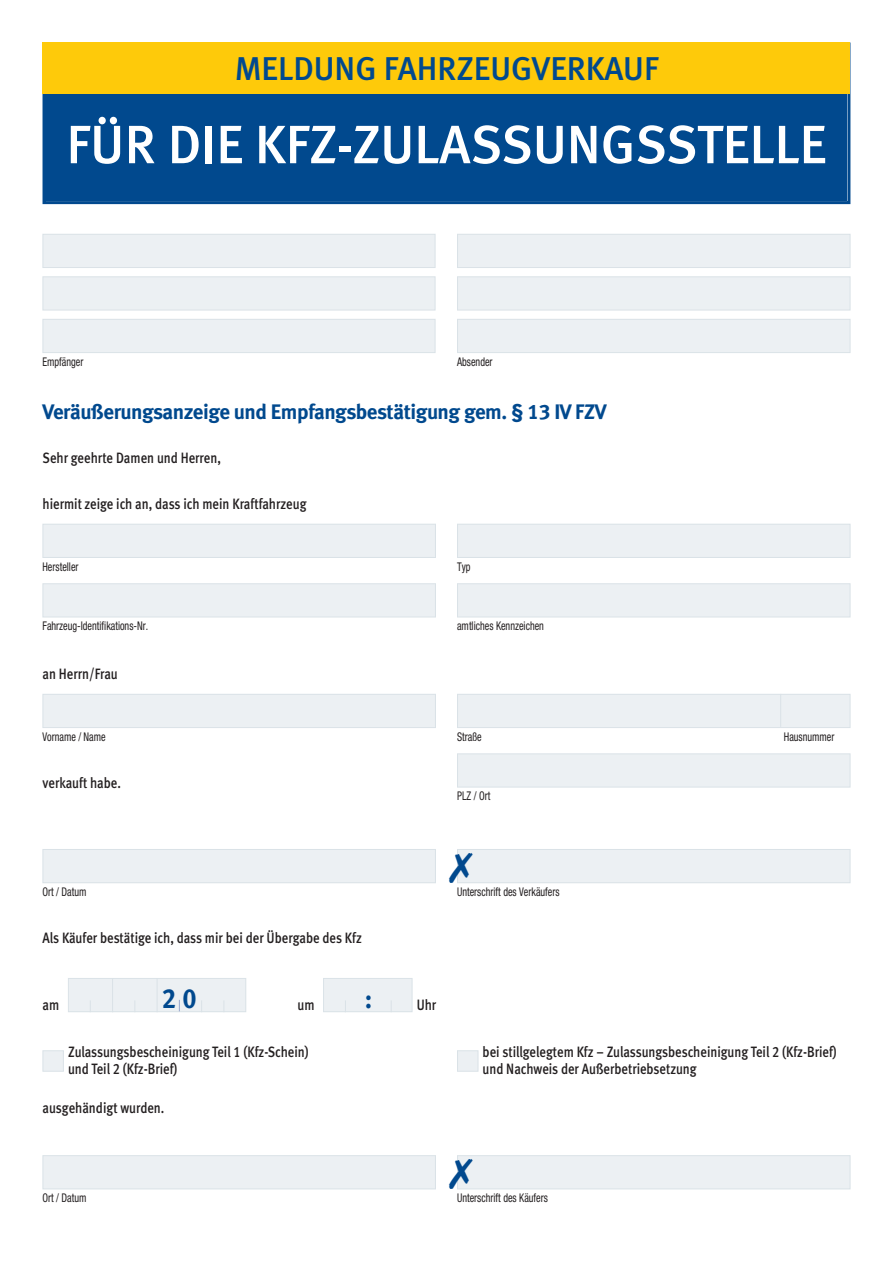
<style>
.page{position:relative;width:893px;height:1263px;background:#fff}
.page>*{position:absolute;margin:0;border:0;box-sizing:border-box;transform-origin:0 0}
.t1{font:54px "Meta Medium LF";color:#fff}
.t2{font:33px "Meta Medium LF";color:#01498e}
.t3{font:27.75px "Meta Bold LF";color:#01498e;scale:.92 1}
.t4{font:21px "Meta Bold LF";letter-spacing:-.02em;color:#01498e}
.t5{font:15px/17.2px "Meta Medium LF";color:#231f20;scale:.85 1}
.t6{font:condensed 12px "Helvetica Neue";color:#231f20;scale:.85 1}
</style>
<div class="page">
<div style="left:43px;top:525px;width:392px;height:32px;background:#ecf0f3"></div>
<div style="left:43px;top:524px;width:393px;height:34px;border:1px solid #dae2e7"></div>
<div style="left:458px;top:525px;width:392px;height:32px;background:#ecf0f3"></div>
<div style="left:457px;top:524px;width:393px;height:34px;border:1px solid #dae2e7"></div>
<div style="left:43px;top:584px;width:392px;height:33px;background:#ecf0f3"></div>
<div style="left:43px;top:583px;width:393px;height:34px;border:1px solid #dae2e7"></div>
<div style="left:458px;top:584px;width:392px;height:33px;background:#ecf0f3"></div>
<div style="left:457px;top:583px;width:393px;height:34px;border:1px solid #dae2e7"></div>
<div style="left:43px;top:695px;width:392px;height:32px;background:#ecf0f3"></div>
<div style="left:43px;top:694px;width:393px;height:34px;border:1px solid #dae2e7"></div>
<div style="left:458px;top:695px;width:392px;height:32px;background:#ecf0f3"></div>
<div style="left:457px;top:694px;width:393px;height:34px;border:1px solid #dae2e7"></div>
<div style="left:43px;top:850px;width:392px;height:32px;background:#ecf0f3"></div>
<div style="left:43px;top:849px;width:393px;height:34px;border:1px solid #dae2e7"></div>
<div style="left:43px;top:1156px;width:392px;height:32px;background:#ecf0f3"></div>
<div style="left:43px;top:1155px;width:393px;height:34px;border:1px solid #dae2e7"></div>
<div style="left:458px;top:850px;width:392px;height:32px;background:#ecf0f3"></div>
<div style="left:457px;top:849px;width:393px;height:34px;border:1px solid #dae2e7"></div>
<div style="left:458px;top:1156px;width:392px;height:32px;background:#ecf0f3"></div>
<div style="left:457px;top:1155px;width:393px;height:34px;border:1px solid #dae2e7"></div>
<div style="left:43px;top:1051px;width:20px;height:20px;background:#ecf0f3"></div>
<div style="left:43px;top:1050px;width:21px;height:21px;border:1px solid #dae2e7"></div>
<div style="left:458px;top:1051px;width:20px;height:20px;background:#ecf0f3"></div>
<div style="left:457px;top:1050px;width:21px;height:21px;border:1px solid #dae2e7"></div>
<div style="left:69px;top:979px;width:176px;height:32px;background:#ecf0f3"></div>
<div style="left:68px;top:978px;width:178px;height:34px;border:1px solid #dae2e7"></div>
<hr style="left:112px;top:978px;width:1px;height:34px;background:#dae2e7">
<hr style="left:157px;top:979px;width:1px;height:33px;background:#dae2e7">
<div style="left:324px;top:979px;width:88px;height:32px;background:#ecf0f3"></div>
<div style="left:323px;top:978px;width:89px;height:34px;border:1px solid #dae2e7"></div>
<svg style="left:345px;top:1000px;width:1px;height:12px"></svg>
<div style="left:43px;top:235px;width:392px;height:32px;background:#ecf0f3"></div>
<div style="left:43px;top:234px;width:392px;height:34px;border:1px solid #dae2e7"></div>
<div style="left:43px;top:277px;width:392px;height:33px;background:#ecf0f3"></div>
<div style="left:43px;top:276px;width:392px;height:34px;border:1px solid #dae2e7"></div>
<div style="left:43px;top:320px;width:392px;height:32px;background:#ecf0f3"></div>
<div style="left:43px;top:319px;width:392px;height:34px;border:1px solid #dae2e7"></div>
<div style="left:458px;top:235px;width:392px;height:32px;background:#ecf0f3"></div>
<div style="left:457px;top:234px;width:393px;height:34px;border:1px solid #dae2e7"></div>
<div style="left:458px;top:277px;width:392px;height:33px;background:#ecf0f3"></div>
<div style="left:457px;top:276px;width:393px;height:34px;border:1px solid #dae2e7"></div>
<div style="left:458px;top:320px;width:392px;height:32px;background:#ecf0f3"></div>
<div style="left:457px;top:319px;width:393px;height:34px;border:1px solid #dae2e7"></div>
<div style="left:46px;top:46px;width:801px;height:155px;background:#01498e"></div>
<div style="left:43px;top:43px;width:807px;height:161px;border:3px solid #01498e"></div>
<div style="left:43px;top:43px;width:807px;height:51px;background:#feca0a"></div>
<hr style="left:780px;top:694px;width:1px;height:33px;background:#dae2e7">
<div style="left:458px;top:754px;width:392px;height:33px;background:#ecf0f3"></div>
<div style="left:457px;top:753px;width:393px;height:34px;border:1px solid #dae2e7"></div>
<svg style="left:457px;top:852px;width:16px;height:30px"></svg>
<svg style="left:457px;top:1158px;width:16px;height:31px"></svg>
<h2 class="t2" style="left:235px;top:57px;width:425px">MELDUNG FAHRZEUGVERKAUF</h2>
<h1 class="t1" style="left:66px;top:126px;width:761px">FÜR DIE KFZ-ZULASSUNGSSTELLE</h1>
<p class="t6" style="left:43px;top:357px;width:50px">Empfänger</p>
<p class="t6" style="left:457px;top:357px;width:43px">Absender</p>
<h3 class="t4" style="left:43px;top:404px;width:566px">Veräußerungsanzeige und Empfangsbestätigung gem. § 13 IV FZV</h3>
<p class="t5" style="left:43px;top:450px;width:211px">Sehr geehrte Damen und Herren,</p>
<p class="t5" style="left:43px;top:497px;width:312px">hiermit zeige ich an, dass ich mein Kraftfahrzeug</p>
<p class="t6" style="left:43px;top:562px;width:44px">Hersteller</p>
<p class="t6" style="left:457px;top:562px;width:17px">Typ</p>
<p class="t6" style="left:43px;top:622px;width:126px">Fahrzeug-Identifikations-Nr.</p>
<p class="t6" style="left:457px;top:622px;width:104px">amtliches Kennzeichen</p>
<p class="t5" style="left:43px;top:667px;width:90px">an Herrn/Frau</p>
<p class="t6" style="left:43px;top:732px;width:76px">Vorname / Name</p>
<p class="t6" style="left:457px;top:732px;width:30px">Straße</p>
<p class="t5" style="left:43px;top:775px;width:94px">verkauft habe.</p>
<p class="t6" style="left:457px;top:792px;width:41px">PLZ / Ort</p>
<p class="t6" style="left:43px;top:887px;width:53px">Ort / Datum</p>
<p class="t5" style="left:43px;top:930px;width:377px">Als Käufer bestätige ich, dass mir bei der Übergabe des Kfz</p>
<p class="t5" style="left:43px;top:998px;width:21px">am</p>
<h3 class="t3" style="left:162px;top:988px;width:39px">20</h3>
<h3 class="t3" style="left:365px;top:988px;width:10px">:</h3>
<p class="t5" style="left:298px;top:998px;width:22px">um</p>
<p class="t5" style="left:417px;top:998px;width:24px">Uhr</p>
<p class="t6" style="left:457px;top:887px;width:122px">Unterschrift des Verkäufers</p>
<p class="t6" style="left:784px;top:732px;width:61px">Hausnummer</p>
<p class="t5" style="left:68px;top:1045px;width:285px">Zulassungsbescheinigung Teil 1 (Kfz-Schein) und Teil 2 (Kfz-Brief)</p>
<p class="t5" style="left:43px;top:1101px;width:145px">ausgehändigt wurden.</p>
<p class="t6" style="left:43px;top:1193px;width:53px">Ort / Datum</p>
<p class="t5" style="left:483px;top:1045px;width:418px">bei stillgelegtem Kfz – Zulassungsbescheinigung Teil 2 (Kfz-Brief) und Nachweis der Außerbetriebsetzung</p>
<p class="t6" style="left:457px;top:1193px;width:108px">Unterschrift des Käufers</p>
</div>
